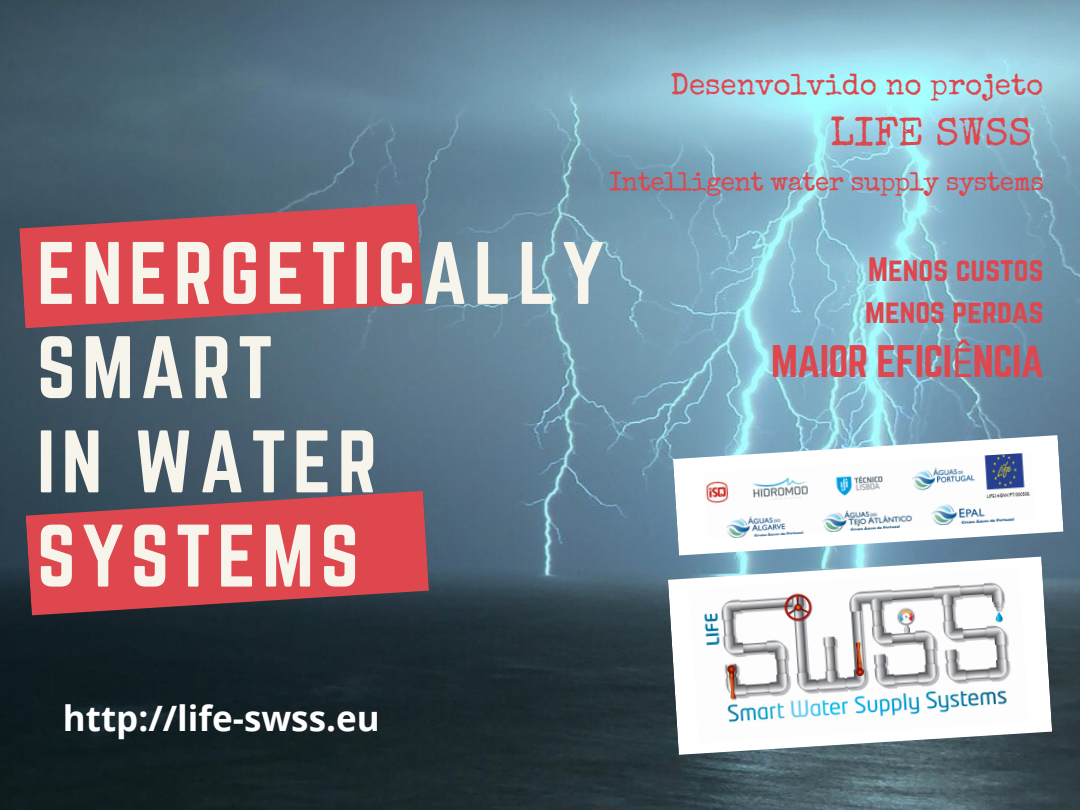
<style>
.page{position:relative;width:1080px;height:810px;background:#fff}
.page>*{position:absolute;margin:0;border:0;box-sizing:border-box;transform-origin:0 0}
.t1{font:77.5px/94.2px "Norwester";letter-spacing:.08em;color:#f7f4eb}
.t2{font:40px "Norwester";letter-spacing:-.02em;color:#de474e}
.t3{font:40px "Special Elite";color:#de474e}
.t4{font:700 35px "Open Sans";color:#fff}
.t5{font:29.69px/41.5px "Norwester";color:#de474e}
.t6{font:29.69px "Special Elite";color:#de474e}
.t7{font:26.25px "Special Elite";letter-spacing:-.02em;color:#de474e}
.s1{font-family:"Noto Sans"}
</style>
<div class="page">
<img style="left:0;top:0;width:1080px;height:810px">
<svg style="left:19px;top:204px;width:404px;height:124px;background:#bf4d56"></svg>
<svg style="left:26px;top:491px;width:403px;height:124px;background:#b9454d"></svg>
<svg style="left:668px;top:557px;width:384px;height:198px"></svg>
<svg style="left:673px;top:435px;width:391px;height:120px"></svg>
<img style="left:704px;top:453px;width:331px;height:87px">
<img style="left:689px;top:568px;width:340px;height:175px">
<p class="t6" style="left:671px;top:73px;width:374px">Desenvolvido no projeto</p>
<p class="t3" style="left:830px;top:117px;width:203px">LIFE SWSS</p>
<p class="t7" style="left:609px;top:171px;width:436px">Intelligent water supply systems</p>
<p class="t1" style="left:37px;top:230px;width:569px">ENERGETICALLY<br>SMART<br>IN WATER<br>SYSTEMS</p>
<p class="t4" style="left:63px;top:694px;width:318px">http://life-swss.eu</p>
<p class="t5" style="left:865px;top:250px;width:180px">Menos custos menos perdas</p>
<p class="t2" style="left:771px;top:342px;width:275px">MAIOR EFICI<span class="s1">Ê</span>NCIA</p>
</div>
